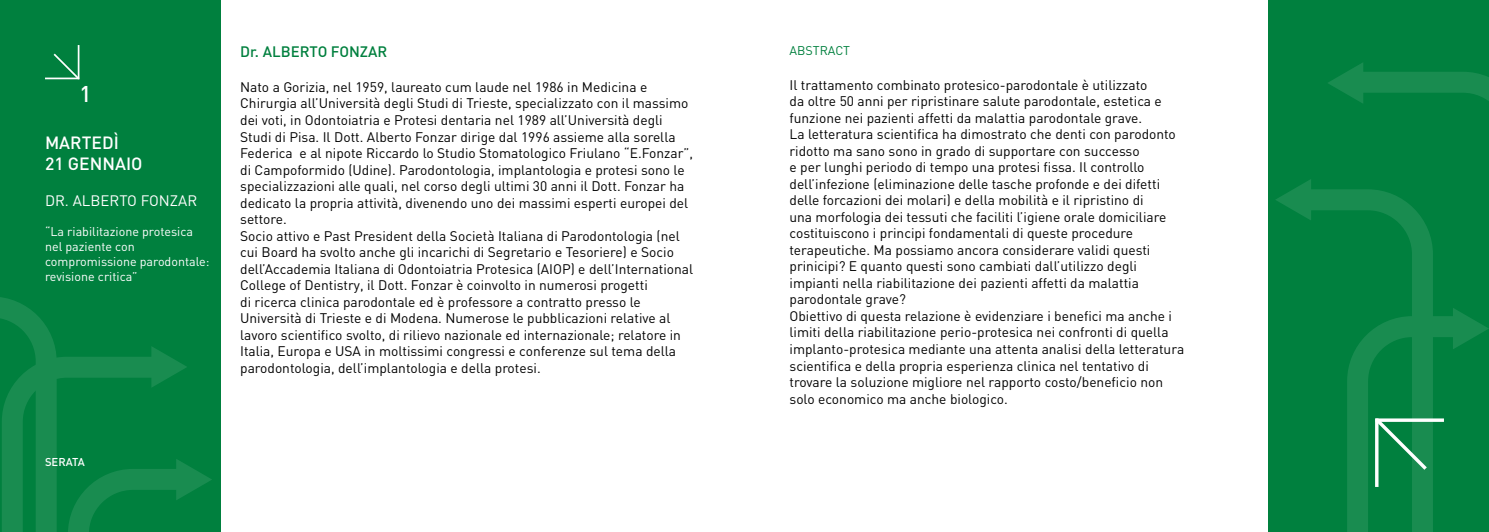
<style>
.page{position:relative;width:1489px;height:532px;background:#fff}
.page>*{position:absolute;margin:0;border:0;box-sizing:border-box;transform-origin:0 0}
.t1{font:500 22.5px "DIN";color:#fff}
.t2{font:500 17.5px/21px "DIN";color:#fff}
.t3{font:15px "DIN";color:#fff}
.t4{font:500 15px "DIN";color:#00803e}
.t5{font:13.75px/16.5px "DIN";color:#000}
.t6{font:12.5px/15px "DIN";color:#fff}
.t7{font:12.5px "DIN";color:#00803e}
.t8{font:500 11.25px "DIN";color:#fff}
</style>
<div class="page">
<div style="left:0;top:0;width:221px;height:531px;background:#00803e"></div>
<div style="left:1267px;top:0;width:221px;height:531px;background:#00803e"></div>
<hr style="left:45px;top:78px;width:34px;height:1px;background:#fff">
<hr style="left:78px;top:45px;width:1px;height:34px;background:#fff">
<svg style="left:54px;top:54px;width:24px;height:24px"></svg>
<svg style="left:0;top:297px;width:212px;height:234px"></svg>
<svg style="left:1276px;top:180px;width:34px;height:32px"></svg>
<svg style="left:1296px;top:189px;width:55px;height:31px;fill:#198c50"></svg>
<svg style="left:1328px;top:63px;width:35px;height:33px"></svg>
<svg style="left:1351px;top:72px;width:137px;height:235px"></svg>
<svg style="left:1347px;top:307px;width:141px;height:224px"></svg>
<h1 class="t1" style="left:79px;top:79px;width:13px">1</h1>
<p class="t2" style="left:45px;top:132px;width:99px">MARTEDÌ<br>21 GENNAIO</p>
<p class="t3" style="left:45px;top:191px;width:154px">DR. ALBERTO FONZAR</p>
<p class="t6" style="left:45px;top:224px;width:166px">“La riabilitazione protesica nel paziente con compromissione parodontale: revisione critica”</p>
<p class="t4" style="left:240px;top:42px;width:149px">Dr. ALBERTO FONZAR</p>
<p class="t5" style="left:240px;top:78px;width:454px">Nato a Gorizia, nel 1959, laureato cum laude nel 1986 in Medicina e Chirurgia all’Università degli Studi di Trieste, specializzato con il massimo dei voti, in Odontoiatria e Protesi dentaria nel 1989 all’Università degli Studi di Pisa. Il Dott. Alberto Fonzar dirige dal 1996 assieme alla sorella Federica e al nipote Riccardo lo Studio Stomatologico Friulano “E.Fonzar”, di Campoformido (Udine). Parodontologia, implantologia e protesi sono le specializzazioni alle quali, nel corso degli ultimi 30 anni il Dott. Fonzar ha dedicato la propria attività, divenendo uno dei massimi esperti europei del settore.<br>Socio attivo e Past President della Società Italiana di Parodontologia (nel cui Board ha svolto anche gli incarichi di Segretario e Tesoriere) e Socio dell’Accademia Italiana di Odontoiatria Protesica (AIOP) e dell’International College of Dentistry, il Dott. Fonzar è coinvolto in numerosi progetti<br>di ricerca clinica parodontale ed è professore a contratto presso le Università di Trieste e di Modena. Numerose le pubblicazioni relative al lavoro scientifico svolto, di rilievo nazionale ed internazionale; relatore in Italia, Europa e USA in moltissimi congressi e conferenze sul tema della parodontologia, dell’implantologia e della protesi.</p>
<p class="t8" style="left:45px;top:454px;width:41px">SERATA</p>
<p class="t7" style="left:789px;top:43px;width:62px">ABSTRACT</p>
<p class="t5" style="left:789px;top:76px;width:396px">Il trattamento combinato protesico-parodontale è utilizzato<br>da oltre 50 anni per ripristinare salute parodontale, estetica e funzione nei pazienti affetti da malattia parodontale grave.<br>La letteratura scientifica ha dimostrato che denti con parodonto ridotto ma sano sono in grado di supportare con successo<br>e per lunghi periodo di tempo una protesi fissa. Il controllo dell’infezione (eliminazione delle tasche profonde e dei difetti delle forcazioni dei molari) e della mobilità e il ripristino di<br>una morfologia dei tessuti che faciliti l’igiene orale domiciliare costituiscono i principi fondamentali di queste procedure terapeutiche. Ma possiamo ancora considerare validi questi prinicipi? E quanto questi sono cambiati dall’utilizzo degli impianti nella riabilitazione dei pazienti affetti da malattia parodontale grave?<br>Obiettivo di questa relazione è evidenziare i benefici ma anche i limiti della riabilitazione perio-protesica nei confronti di quella implanto-protesica mediante una attenta analisi della letteratura scientifica e della propria esperienza clinica nel tentativo di trovare la soluzione migliore nel rapporto costo/beneficio non solo economico ma anche biologico.</p>
</div>
